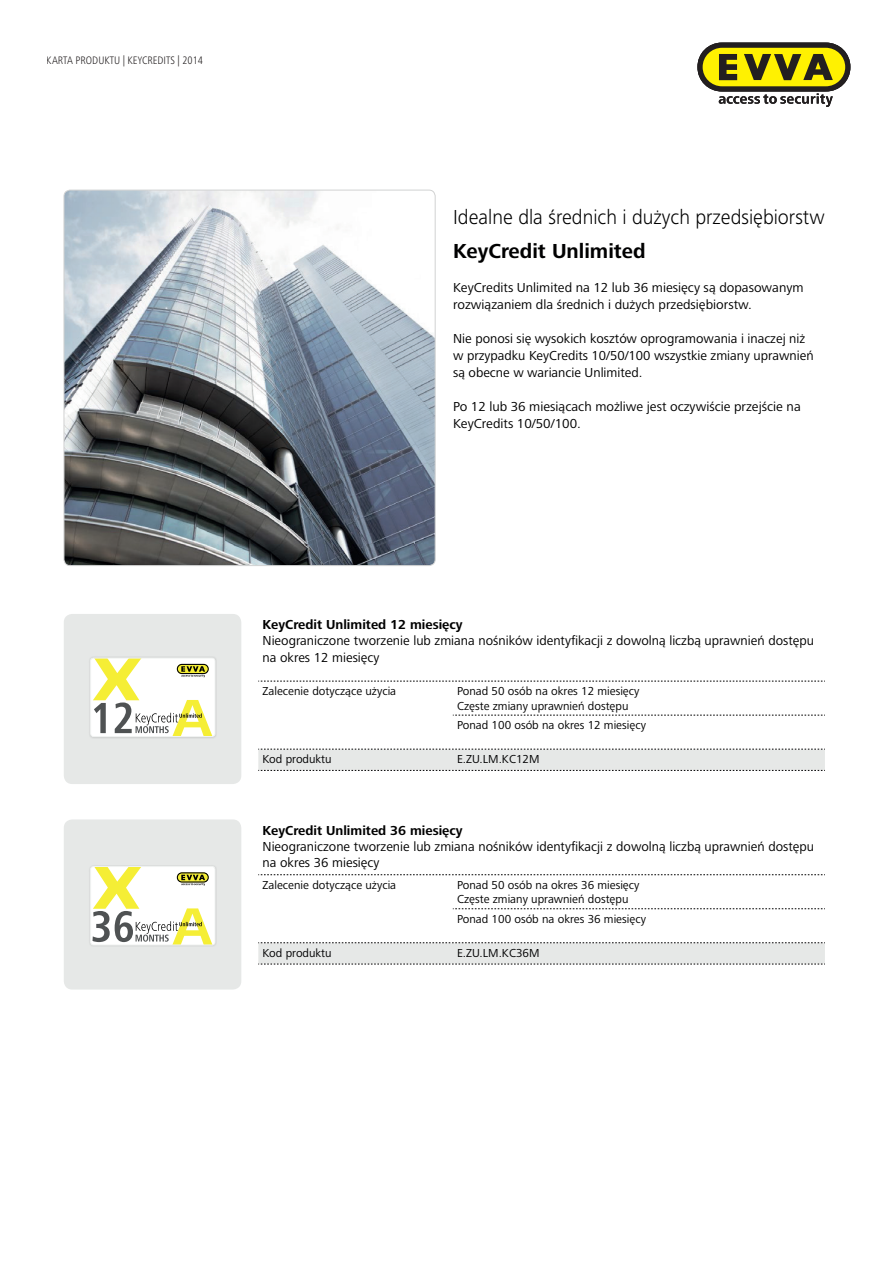
<style>
.page{position:relative;width:893px;height:1263px;background:#fff}
.page>*{position:absolute;margin:0;border:0;box-sizing:border-box;transform-origin:0 0}
.t1{font:300 21px "Frutiger Next LTCE";color:#000001}
.t2{font:700 21px "Frutiger Next LTCE";color:#000001}
.t3{font:13.5px/17px "Frutiger Next LTCE";color:#000001}
.t4{font:700 13.5px "Frutiger Next LTCE";color:#000001}
.t5{font:12px/14.4px "Frutiger Next LTCE";color:#000001}
.t6{font:300 condensed 11.25px "Frutiger Next LTCE";color:#231f20}
</style>
<div class="page">
<div style="left:64px;top:614px;width:177px;height:170px;background:#e6e8e7;border-radius:9px"></div>
<div style="left:64px;top:819px;width:177px;height:170px;background:#e6e8e7;border-radius:9px"></div>
<div style="left:88px;top:656px;width:129px;height:83px;background:#000001;opacity:.2"></div>
<svg style="left:93px;top:660px;width:120px;height:74px"></svg>
<div style="left:91px;top:658px;width:124px;height:78px;border:1px solid #f1f3f2;border-radius:3px"></div>
<div style="left:88px;top:864px;width:129px;height:83px;background:#000001;opacity:.2"></div>
<svg style="left:93px;top:868px;width:120px;height:75px"></svg>
<div style="left:91px;top:866px;width:124px;height:79px;border:1px solid #f1f3f2;border-radius:3px"></div>
<img style="left:64px;top:190px;width:370px;height:376px">
<div style="left:64px;top:190px;width:372px;height:376px;border:1px solid #d1d2d2;border-radius:6px"></div>
<svg style="left:258px;top:874px;width:567px;height:1px"></svg>
<svg style="left:453px;top:908px;width:372px;height:1px"></svg>
<svg style="left:258px;top:942px;width:567px;height:23px"></svg>
<svg style="left:258px;top:681px;width:567px;height:1px"></svg>
<svg style="left:453px;top:715px;width:372px;height:1px"></svg>
<svg style="left:258px;top:749px;width:567px;height:22px"></svg>
<svg style="left:697px;top:43px;width:153px;height:64px"></svg>
<p class="t6" style="left:47px;top:54px;width:158px">KARTA PRODUKTU | KEYCREDITS | 2014</p>
<h1 class="t1" style="left:453px;top:205px;width:373px">Idealne dla średnich i dużych przedsiębiorstw</h1>
<h1 class="t2" style="left:453px;top:239px;width:194px">KeyCredit Unlimited</h1>
<p class="t3" style="left:453px;top:279px;width:352px">KeyCredits Unlimited na 12 lub 36 miesięcy są dopasowanym rozwiązaniem dla średnich i dużych przedsiębiorstw.</p>
<p class="t3" style="left:453px;top:330px;width:362px">Nie ponosi się wysokich kosztów oprogramowania i inaczej niż w przypadku KeyCredits 10/50/100 wszystkie zmiany uprawnień są obecne w wariancie Unlimited.</p>
<p class="t3" style="left:453px;top:398px;width:349px">Po 12 lub 36 miesiącach możliwe jest oczywiście przejście na<br>KeyCredits 10/50/100.</p>
<p class="t4" style="left:263px;top:617px;width:202px">KeyCredit Unlimited 12 miesięcy</p>
<p class="t3" style="left:263px;top:633px;width:553px;line-height:16.2px">Nieograniczone tworzenie lub zmiana nośników identyfikacji z dowolną liczbą uprawnień dostępu na okres 12 miesięcy</p>
<p class="t5" style="left:263px;top:684px;width:135px">Zalecenie dotyczące użycia</p>
<p class="t5" style="left:457px;top:684px;width:184px">Ponad 50 osób na okres 12 miesięcy<br>Częste zmiany uprawnień dostępu</p>
<p class="t5" style="left:457px;top:718px;width:190px">Ponad 100 osób na okres 12 miesięcy</p>
<p class="t5" style="left:263px;top:752px;width:71px">Kod produktu</p>
<p class="t5" style="left:457px;top:752px;width:84px">E.ZU.LM.KC12M</p>
<p class="t4" style="left:263px;top:822px;width:202px">KeyCredit Unlimited 36 miesięcy</p>
<p class="t3" style="left:263px;top:838px;width:553px;line-height:16.2px">Nieograniczone tworzenie lub zmiana nośników identyfikacji z dowolną liczbą uprawnień dostępu na okres 36 miesięcy</p>
<p class="t5" style="left:263px;top:878px;width:135px">Zalecenie dotyczące użycia</p>
<p class="t5" style="left:457px;top:878px;width:184px">Ponad 50 osób na okres 36 miesięcy<br>Częste zmiany uprawnień dostępu</p>
<p class="t5" style="left:457px;top:912px;width:190px">Ponad 100 osób na okres 36 miesięcy</p>
<p class="t5" style="left:263px;top:946px;width:71px">Kod produktu</p>
<p class="t5" style="left:457px;top:946px;width:84px">E.ZU.LM.KC36M</p>
</div>
